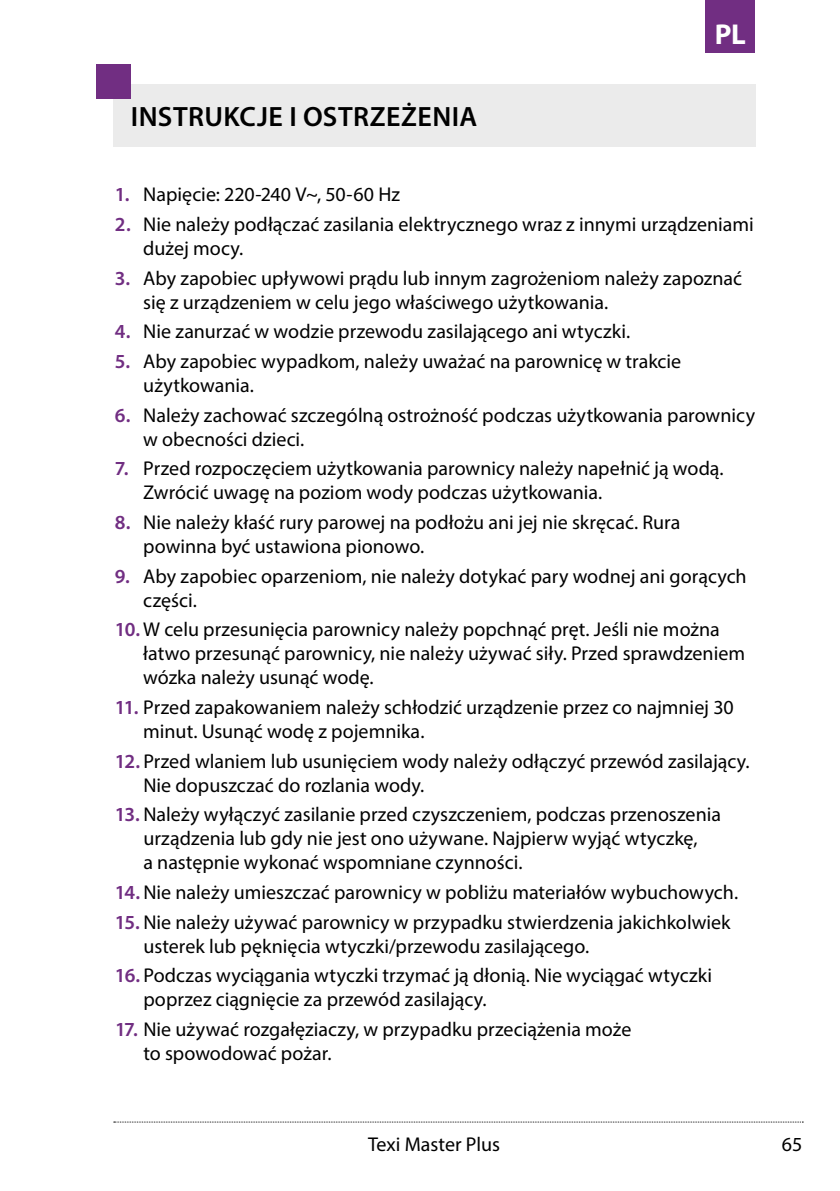
<style>
.page{position:relative;width:840px;height:1191px;background:#fff}
.page>*{position:absolute;margin:0;border:0;box-sizing:border-box;transform-origin:0 0}
.t1{font:700 28.8px "Myriad Pro";color:#fff}
.t2{font:600 28px "Myriad Pro";letter-spacing:.015em;color:#000}
.t3{font:20px/24px "Myriad Pro";color:#000}
.s1{font-weight:600;color:#712e82}
</style>
<div class="page">
<div style="left:705px;top:0;width:49px;height:53px;background:#712e82"></div>
<div style="left:113px;top:84px;width:642px;height:62px;background:#ebebeb"></div>
<div style="left:96px;top:64px;width:34px;height:34px;background:#712e82"></div>
<svg style="left:114px;top:1121px;width:687px;height:1px"></svg>
<h2 class="t2" style="left:131px;top:99px;width:348px">INSTRUKCJE I OSTRZEŻENIA</h2>
<h1 class="t1" style="left:714px;top:15px;width:33px">PL</h1>
<p class="t3" style="left:115px;top:182px;width:286px"><span class="s1">1.</span> Napięcie: 220-240 V~, 50-60 Hz</p>
<p class="t3" style="left:143px;top:212px;width:611px;text-indent:-28px"><span class="s1">2.</span> Nie należy podłączać zasilania elektrycznego wraz z innymi urządzeniami dużej mocy.</p>
<p class="t3" style="left:143px;top:265px;width:600px;text-indent:-28px"><span class="s1">3.</span> Aby zapobiec upływowi prądu lub innym zagrożeniom należy zapoznać się z urządzeniem w celu jego właściwego użytkowania.</p>
<p class="t3" style="left:115px;top:319px;width:516px"><span class="s1">4.</span> Nie zanurzać w wodzie przewodu zasilającego ani wtyczki.</p>
<p class="t3" style="left:143px;top:349px;width:539px;text-indent:-28px"><span class="s1">5.</span> Aby zapobiec wypadkom, należy uważać na parownicę w trakcie użytkowania.</p>
<p class="t3" style="left:143px;top:402px;width:613px;text-indent:-28px"><span class="s1">6.</span> Należy zachować szczególną ostrożność podczas użytkowania parownicy w obecności dzieci.</p>
<p class="t3" style="left:143px;top:456px;width:581px;text-indent:-28px"><span class="s1">7.</span> Przed rozpoczęciem użytkowania parownicy należy napełnić ją wodą.<br>Zwrócić uwagę na poziom wody podczas użytkowania.</p>
<p class="t3" style="left:143px;top:510px;width:538px;text-indent:-28px"><span class="s1">8.</span> Nie należy kłaść rury parowej na podłożu ani jej nie skręcać. Rura powinna być ustawiona pionowo.</p>
<p class="t3" style="left:143px;top:563px;width:604px;text-indent:-28px"><span class="s1">9.</span> Aby zapobiec oparzeniom, nie należy dotykać pary wodnej ani gorących części.</p>
<p class="t3" style="left:143px;top:617px;width:603px;text-indent:-28px"><span class="s1">10.</span> W celu przesunięcia parownicy należy popchnąć pręt. Jeśli nie można łatwo przesunąć parownicy, nie należy używać siły. Przed sprawdzeniem wózka należy usunąć wodę.</p>
<p class="t3" style="left:143px;top:695px;width:591px;text-indent:-28px"><span class="s1">11.</span> Przed zapakowaniem należy schłodzić urządzenie przez co najmniej 30 minut. Usunąć wodę z pojemnika.</p>
<p class="t3" style="left:143px;top:748px;width:607px;text-indent:-28px"><span class="s1">12.</span> Przed wlaniem lub usunięciem wody należy odłączyć przewód zasilający.<br>Nie dopuszczać do rozlania wody.</p>
<p class="t3" style="left:143px;top:802px;width:579px;text-indent:-28px"><span class="s1">13.</span> Należy wyłączyć zasilanie przed czyszczeniem, podczas przenoszenia urządzenia lub gdy nie jest ono używane. Najpierw wyjąć wtyczkę,<br>a następnie wykonać wspomniane czynności.</p>
<p class="t3" style="left:115px;top:880px;width:624px"><span class="s1">14.</span> Nie należy umieszczać parownicy w pobliżu materiałów wybuchowych.</p>
<p class="t3" style="left:143px;top:909px;width:588px;text-indent:-28px"><span class="s1">15.</span> Nie należy używać parownicy w przypadku stwierdzenia jakichkolwiek usterek lub pęknięcia wtyczki/przewodu zasilającego.</p>
<p class="t3" style="left:143px;top:963px;width:570px;text-indent:-28px"><span class="s1">16.</span> Podczas wyciągania wtyczki trzymać ją dłonią. Nie wyciągać wtyczki poprzez ciągnięcie za przewód zasilający.</p>
<p class="t3" style="left:143px;top:1017px;width:489px;text-indent:-28px"><span class="s1">17.</span> Nie używać rozgałęziaczy, w przypadku przeciążenia może to spowodować pożar.</p>
<p class="t3" style="left:368px;top:1132px;width:133px">Texi Master Plus</p>
<p class="t3" style="left:781px;top:1132px;width:22px">65</p>
</div>
